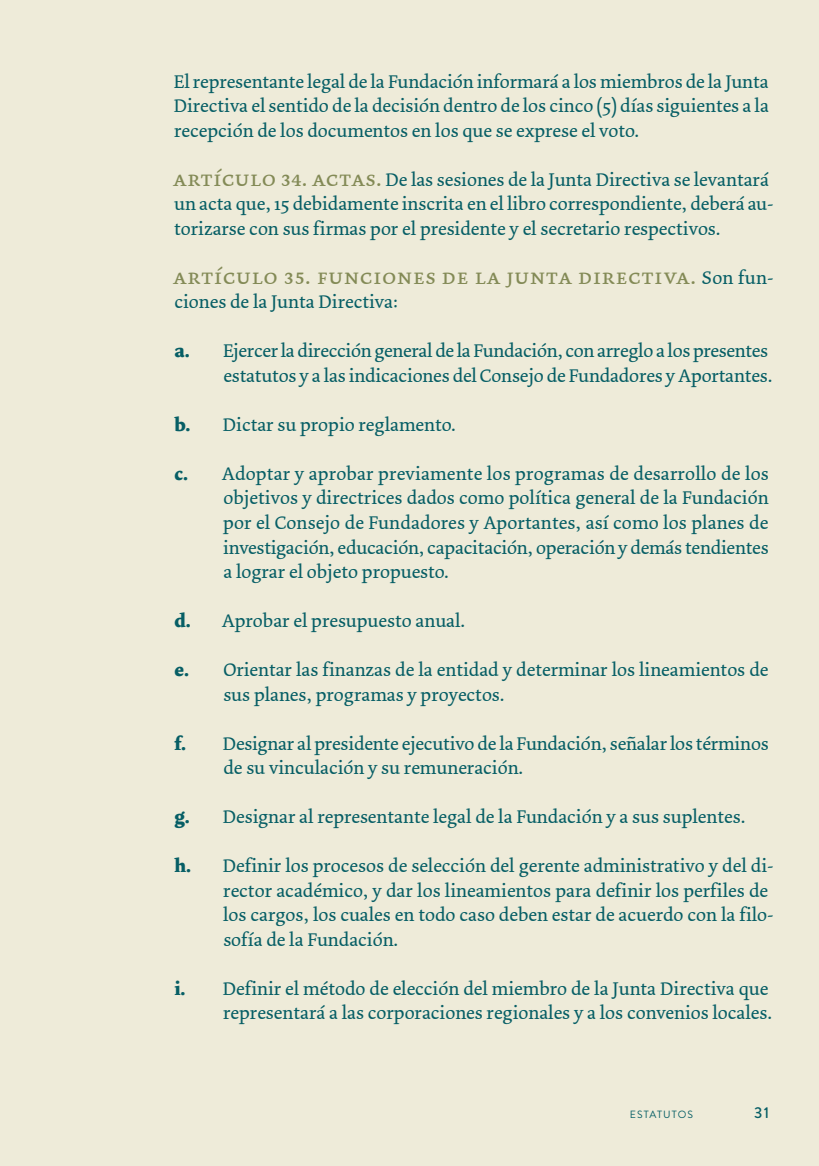
<style>
.page{position:relative;width:819px;height:1166px;background:#eeebd9}
.page>*{position:absolute;margin:0;border:0;box-sizing:border-box;transform-origin:0 0}
.Texto{font:22.75px "Dolly Small Caps";letter-spacing:.01em;color:#838a56}
.Texto-2{font:19.25px/24.5px "Dolly";color:#065e65}
.t1{font:500 15.75px "Brandon Grotesque";color:#065e65}
.t2{font:10.5px "Brandon Grotesque";letter-spacing:.1em;color:#065e65}
.s1{font-family:"Dolly Small Caps";font-size:22.75px;color:#838a56}
.s2{font-family:"Dolly";font-size:19.25px;color:#065e65}
.s3{font-weight:700}
</style>
<div class="page">
<p class="Texto-2" style="left:174px;top:70px;width:596px;text-align:justify">El representante legal de la Fundación informará a los miembros de la Junta Directiva el sentido de la decisión dentro de los cinco (5) días siguientes a la recepción de los documentos en los que se exprese el voto.</p>
<p class="Texto-2" style="left:173px;top:168px;width:602px"><span class="s1">artículo 34. actas.</span> De las sesiones de la Junta Directiva se levantará un acta que, 15 debidamente inscrita en el libro correspondiente, deberá au&shy;torizarse con sus firmas por el presidente y el secretario respectivos.</p>
<p class="Texto" style="left:173px;top:263px;width:602px">artículo 35. funciones de la junta directiva. <span class="s2">Son fun-</span></p>
<p class="Texto-2" style="left:174px;top:290px;width:225px">ciones de la Junta Directiva:</p>
<p class="Texto-2" style="left:175px;top:339px;width:599px;text-align:right"><span class="s3">a.</span> Ejercer la dirección general de la Fundación, con arreglo a los presentes estatutos y a las indicaciones del Consejo de Fundadores y Aportantes.</p>
<p class="Texto-2" style="left:175px;top:413px;width:283px"><span class="s3">b.</span> Dictar su propio reglamento.</p>
<p class="Texto-2" style="left:223px;top:462px;width:547px;text-align:justify;text-indent:-49px"><span class="s3">c.</span> Adoptar y aprobar previamente los programas de desarrollo de los objetivos y directrices dados como política general de la Fundación por el Consejo de Fundadores y Aportantes, así como los planes de investigación, educación, capacitación, operación y demás tendientes a lograr el objeto propuesto.</p>
<p class="Texto-2" style="left:174px;top:609px;width:292px"><span class="s3">d.</span> Aprobar el presupuesto anual.</p>
<p class="Texto-2" style="left:223px;top:658px;width:546px;text-indent:-49px"><span class="s3">e.</span> Orientar las finanzas de la entidad y determinar los lineamientos de sus planes, programas y proyectos.</p>
<p class="Texto-2" style="left:223px;top:731px;width:546px;text-indent:-49px"><span class="s3">f.</span> Designar al presidente ejecutivo de la Fundación, señalar los términos de su vinculación y su remuneración.</p>
<p class="Texto-2" style="left:174px;top:805px;width:572px"><span class="s3">g.</span> Designar al representante legal de la Fundación y a sus suplentes.</p>
<p class="Texto-2" style="left:223px;top:854px;width:552px;text-indent:-49px"><span class="s3">h.</span> Definir los procesos de selección del gerente administrativo y del di&shy;rector académico, y dar los lineamientos para definir los perfiles de los cargos, los cuales en todo caso deben estar de acuerdo con la filo&shy;sofía de la Fundación.</p>
<p class="Texto-2" style="left:174px;top:976px;width:599px;text-align:right"><span class="s3">i.</span> Definir el método de elección del miembro de la Junta Directiva que representará a las corporaciones regionales y a los convenios locales.</p>
<p class="t2" style="left:630px;top:1107px;width:65px">ESTATUTOS</p>
<p class="t1" style="left:754px;top:1101px;width:17px">31</p>
</div>
